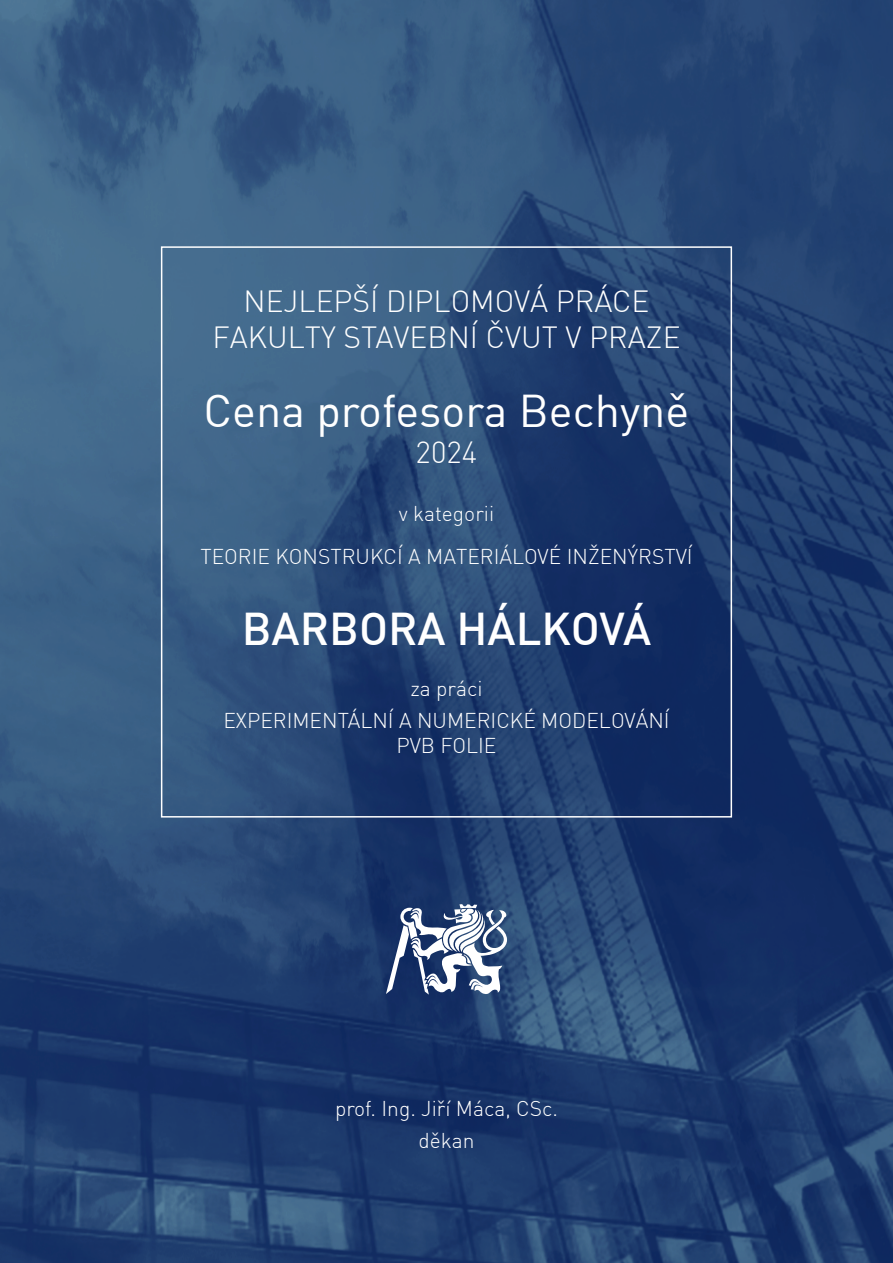
<style>
.page{position:relative;width:893px;height:1263px;background:#fff}
.page>*{position:absolute;margin:0;border:0;box-sizing:border-box;transform-origin:0 0}
.t1{font:45px "Unient DINCE";color:#fff}
.t2{font:500 45px "Unient DINCE";color:#fff}
.t3{font:300 30px/36px "Unient DINCE";color:#fff;text-align:center}
.t4{font:300 21px/32.4px "Unient DINCE";color:#fff;text-align:center}
</style>
<div class="page">
<img style="left:0;top:0;width:893px;height:1263px">
<div style="left:161px;top:246px;width:571px;height:571px;border:2px solid #fff"></div>
<svg style="left:386px;top:904px;width:121px;height:92px"></svg>
<h2 class="t3" style="left:212px;top:283px;width:470px">NEJLEPŠÍ DIPLOMOVÁ PRÁCE<br>FAKULTY STAVEBNÍ ČVUT V PRAZE</h2>
<h1 class="t1" style="left:204px;top:382px;width:487px">Cena profesora Bechyně</h1>
<h2 class="t3" style="left:416px;top:434px;width:63px">2024</h2>
<p class="t4" style="left:200px;top:491px;width:494px;line-height:43.2px">v kategorii<br>TEORIE KONSTRUKCÍ A MATERIÁLOVÉ INŽENÝRSTVÍ</p>
<h1 class="t2" style="left:242px;top:600px;width:411px">BARBORA HÁLKOVÁ</h1>
<p class="t4" style="left:223px;top:671px;width:448px">za práci<br>EXPERIMENTÁLNÍ A NUMERICKÉ MODELOVÁNÍ</p>
<p class="t4" style="left:396px;top:729px;width:102px">PVB FOLIE</p>
<p class="t4" style="left:335px;top:1092px;width:224px">prof. Ing. Jiří Máca, CSc. děkan</p>
</div>
